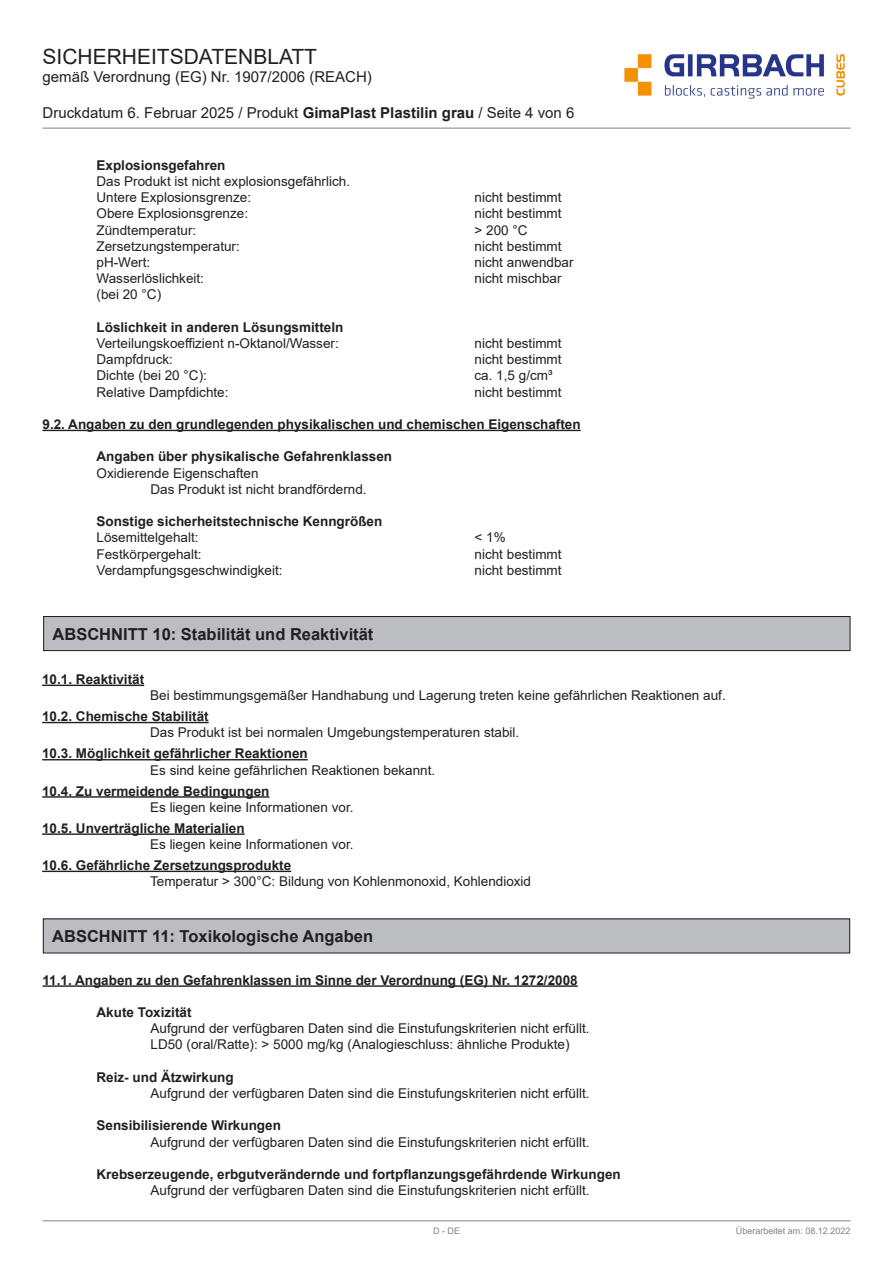
<style>
.page{position:relative;width:893px;height:1263px;background:#fff}
.page>*{position:absolute;margin:0;border:0;box-sizing:border-box;transform-origin:0 0}
.t1{font:21px "Arial";color:#231f20}
.t2{font:700 16.5px "Arial";color:#231f20}
.t3{font:15px "Arial";color:#231f20}
.t4{font:13.5px/16.2px "Arial";color:#231f20}
.t5{font:700 13.5px "Arial";color:#231f20}
.t6{font:9px "Arial";color:#808285}
.s1{font-weight:700}
</style>
<div class="page">
<img style="left:624px;top:54px;width:221px;height:45px">
<hr style="left:43px;top:128px;width:807px;height:1px;background:#808285">
<hr style="left:43px;top:1220px;width:807px;height:1px;background:#808285">
<hr style="left:43px;top:430px;width:538px;height:1px;background:#231f20">
<div style="left:44px;top:616px;width:806px;height:35px;background:#bcbdc0"></div>
<div style="left:43px;top:616px;width:807px;height:35px;border:1px solid #231f20"></div>
<hr style="left:42px;top:685px;width:102px;height:1px;background:#231f20">
<hr style="left:42px;top:722px;width:167px;height:1px;background:#231f20">
<hr style="left:42px;top:759px;width:266px;height:1px;background:#231f20">
<hr style="left:42px;top:796px;width:227px;height:2px;background:#231f20">
<hr style="left:42px;top:833px;width:203px;height:2px;background:#231f20">
<hr style="left:42px;top:871px;width:249px;height:1px;background:#231f20">
<div style="left:43px;top:919px;width:807px;height:34px;background:#bcbdc0"></div>
<hr style="left:43px;top:985px;width:535px;height:2px;background:#231f20">
<h1 class="t1" style="left:43px;top:42px;width:276px">SICHERHEITSDATENBLATT</h1>
<p class="t3" style="left:43px;top:66px;width:331px">gemäß Verordnung (EG) Nr. 1907/2006 (REACH)</p>
<p class="t3" style="left:43px;top:102px;width:533px">Druckdatum 6. Februar 2025 / Produkt <span class="s1">GimaPlast Plastilin grau</span> / Seite 4 von 6</p>
<p class="t5" style="left:97px;top:155px;width:131px">Explosionsgefahren</p>
<p class="t4" style="left:97px;top:173px;width:255px">Das Produkt ist nicht explosionsgefährlich.<br>Untere Explosionsgrenze:</p>
<p class="t4" style="left:475px;top:189px;width:89px">nicht bestimmt</p>
<p class="t4" style="left:97px;top:205px;width:153px">Obere Explosionsgrenze:</p>
<p class="t4" style="left:475px;top:205px;width:89px">nicht bestimmt</p>
<p class="t4" style="left:97px;top:222px;width:101px">Zündtemperatur:</p>
<p class="t4" style="left:475px;top:222px;width:55px">&gt; 200 °C</p>
<p class="t4" style="left:97px;top:238px;width:145px">Zersetzungstemperatur:</p>
<p class="t4" style="left:475px;top:238px;width:89px">nicht bestimmt</p>
<p class="t4" style="left:97px;top:254px;width:55px">pH-Wert:</p>
<p class="t4" style="left:475px;top:254px;width:101px">nicht anwendbar</p>
<p class="t4" style="left:97px;top:270px;width:109px">Wasserlöslichkeit:</p>
<p class="t4" style="left:475px;top:270px;width:89px">nicht mischbar</p>
<p class="t4" style="left:97px;top:286px;width:66px">(bei 20 °C)</p>
<p class="t5" style="left:97px;top:317px;width:248px">Löslichkeit in anderen Lösungsmitteln</p>
<p class="t4" style="left:97px;top:335px;width:244px">Verteilungskoeffizient n-Oktanol/Wasser:</p>
<p class="t4" style="left:475px;top:335px;width:89px">nicht bestimmt</p>
<p class="t4" style="left:97px;top:351px;width:78px">Dampfdruck:</p>
<p class="t4" style="left:475px;top:351px;width:89px">nicht bestimmt</p>
<p class="t4" style="left:97px;top:367px;width:112px">Dichte (bei 20 °C):</p>
<p class="t4" style="left:475px;top:367px;width:80px">ca. 1,5 g/cm³</p>
<p class="t4" style="left:97px;top:384px;width:134px">Relative Dampfdichte:</p>
<p class="t4" style="left:475px;top:384px;width:89px">nicht bestimmt</p>
<p class="t5" style="left:43px;top:415px;width:540px">9.2. Angaben zu den grundlegenden physikalischen und chemischen Eigenschaften</p>
<p class="t5" style="left:97px;top:447px;width:297px">Angaben über physikalische Gefahrenklassen</p>
<p class="t4" style="left:151px;top:465px;width:218px;text-indent:-54px">Oxidierende Eigenschaften<br>Das Produkt ist nicht brandfördernd.</p>
<p class="t5" style="left:97px;top:512px;width:287px">Sonstige sicherheitstechnische Kenngrößen</p>
<p class="t4" style="left:97px;top:529px;width:104px">Lösemittelgehalt:</p>
<p class="t4" style="left:475px;top:529px;width:33px">&lt; 1%</p>
<p class="t4" style="left:97px;top:546px;width:107px">Festkörpergehalt:</p>
<p class="t4" style="left:475px;top:546px;width:89px">nicht bestimmt</p>
<p class="t4" style="left:97px;top:562px;width:188px">Verdampfungsgeschwindigkeit:</p>
<p class="t4" style="left:475px;top:562px;width:89px">nicht bestimmt</p>
<p class="t2" style="left:53px;top:622px;width:322px">ABSCHNITT 10: Stabilität und Reaktivität</p>
<p class="t5" style="left:42px;top:670px;width:104px">10.1. Reaktivität</p>
<p class="t4" style="left:150px;top:687px;width:577px">Bei bestimmungsgemäßer Handhabung und Lagerung treten keine gefährlichen Reaktionen auf.</p>
<p class="t5" style="left:42px;top:707px;width:168px">10.2. Chemische Stabilität</p>
<p class="t4" style="left:150px;top:724px;width:371px">Das Produkt ist bei normalen Umgebungstemperaturen stabil.</p>
<p class="t5" style="left:42px;top:744px;width:267px">10.3. Möglichkeit gefährlicher Reaktionen</p>
<p class="t4" style="left:150px;top:762px;width:287px">Es sind keine gefährlichen Reaktionen bekannt.</p>
<p class="t5" style="left:42px;top:781px;width:229px">10.4. Zu vermeidende Bedingungen</p>
<p class="t4" style="left:150px;top:799px;width:205px">Es liegen keine Informationen vor.</p>
<p class="t5" style="left:42px;top:818px;width:204px">10.5. Unverträgliche Materialien</p>
<p class="t4" style="left:150px;top:836px;width:205px">Es liegen keine Informationen vor.</p>
<p class="t5" style="left:42px;top:856px;width:251px">10.6. Gefährliche Zersetzungsprodukte</p>
<p class="t4" style="left:150px;top:873px;width:382px">Temperatur &gt; 300°C: Bildung von Kohlenmonoxid, Kohlendioxid</p>
<p class="t2" style="left:52px;top:924px;width:322px">ABSCHNITT 11: Toxikologische Angaben</p>
<p class="t5" style="left:43px;top:970px;width:537px">11.1. Angaben zu den Gefahrenklassen im Sinne der Verordnung (EG) Nr. 1272/2008</p>
<p class="t5" style="left:97px;top:1003px;width:97px">Akute Toxizität</p>
<p class="t4" style="left:151px;top:1020px;width:440px">Aufgrund der verfügbaren Daten sind die Einstufungskriterien nicht erfüllt.<br>LD50 (oral/Ratte): &gt; 5000 mg/kg (Analogieschluss: ähnliche Produkte)</p>
<p class="t5" style="left:97px;top:1067px;width:139px">Reiz- und Ätzwirkung</p>
<p class="t4" style="left:151px;top:1085px;width:440px">Aufgrund der verfügbaren Daten sind die Einstufungskriterien nicht erfüllt.</p>
<p class="t5" style="left:97px;top:1116px;width:186px">Sensibilisierende Wirkungen</p>
<p class="t4" style="left:151px;top:1134px;width:440px">Aufgrund der verfügbaren Daten sind die Einstufungskriterien nicht erfüllt.</p>
<p class="t5" style="left:97px;top:1165px;width:526px">Krebserzeugende, erbgutverändernde und fortpflanzungsgefährdende Wirkungen</p>
<p class="t4" style="left:151px;top:1182px;width:440px">Aufgrund der verfügbaren Daten sind die Einstufungskriterien nicht erfüllt.</p>
<p class="t6" style="left:433px;top:1224px;width:28px">D - DE</p>
<p class="t6" style="left:736px;top:1224px;width:116px">Überarbeitet am: 08.12.2022</p>
</div>
